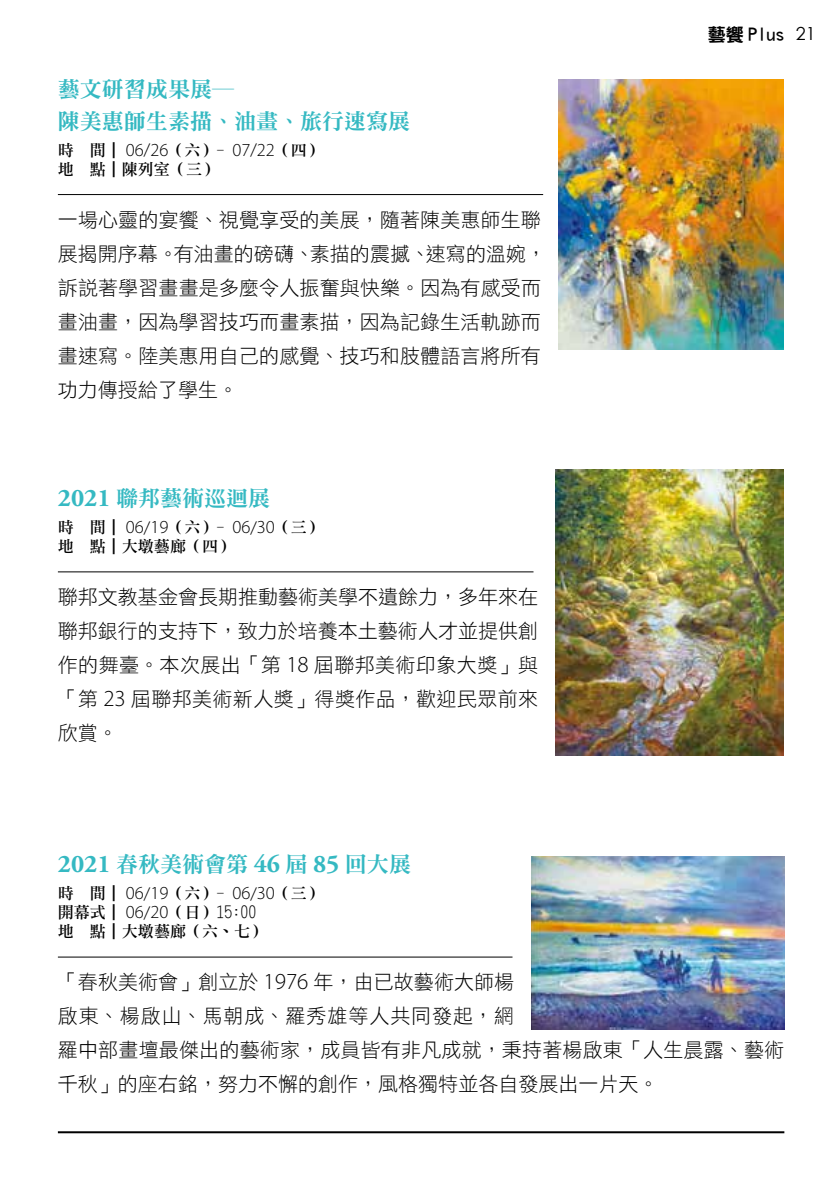
<style>
.page{position:relative;width:840px;height:1191px;background:#fff}
.page>*{position:absolute;margin:0;border:0;box-sizing:border-box;transform-origin:0 0}
.t1{font:22px/32px "DF Ming Std W9";color:#35b9c2}
.t2{font:20px/34px "DF Hei Std W3";letter-spacing:.005em;color:#000}
.t3{font:18px "DF Li Hei Bd WIN BF";color:#000}
.t4{font:16px/19.2px "DF Li Song Md WIN BF";color:#000}
.s1{font-family:"Myriad Pro";font-weight:300;font-size:18.4px}
.s2{font-family:"Adobe Garamond Pro";font-weight:700;font-size:25.2px}
.s3{font-family:"Myriad Pro";font-weight:300;font-size:23px}
.s4{font-family:"Century Gothic"}
.s5{font-family:"Lin Gothic";font-weight:300}
</style>
<div class="page">
<img style="left:558px;top:79px;width:224px;height:270px">
<hr style="left:58px;top:194px;width:485px;height:1px;background:#000">
<hr style="left:58px;top:571px;width:475px;height:1px;background:#000">
<hr style="left:58px;top:956px;width:454px;height:1px;background:#000">
<img style="left:531px;top:856px;width:252px;height:174px">
<img style="left:555px;top:470px;width:227px;height:285px">
<hr style="left:58px;top:1131px;width:725px;height:2px;background:#000">
<p class="t1" style="left:58px;top:72px;width:354px">藝文研習成果展─<br>陳美惠師生素描、油畫、旅行速寫展</p>
<p class="t4" style="left:58px;top:140px;width:266px">時　間｜ <span class="s1">06/26</span>（六）- <span class="s1">07/22</span>（四）地　點｜陳列室（三）</p>
<p class="t2" style="left:58px;top:202px;width:489px">一場心靈的宴饗、視覺享受的美展，隨著陳美惠師生聯展揭開序幕。有油畫的磅礡、素描的震撼、速寫的溫婉，訴說著學習畫畫是多麼令人振奮與快樂。因為有感受而畫油畫，因為學習技巧而畫素描，因為記錄生活軌跡而畫速寫。陸美惠用自己的感覺、技巧和肢體語言將所有功力傳授給了學生。</p>
<p class="t1" style="left:58px;top:482px;width:214px"><span class="s2">2021</span> 聯邦藝術巡迴展</p>
<p class="t4" style="left:58px;top:517px;width:266px">時　間｜ <span class="s1">06/19</span>（六）- <span class="s1">06/30</span>（三）地　點｜大墩藝廊（四）</p>
<p class="t2" style="left:58px;top:579px;width:481px;text-align:justify">聯邦文教基金會長期推動藝術美學不遺餘力，多年來在聯邦銀行的支持下，致力於培養本土藝術人才並提供創作的舞臺。本次展出「第 <span class="s3">18</span> 屆聯邦美術印象大獎」與「第 <span class="s3">23</span> 屆聯邦美術新人獎」得獎作品，歡迎民眾前來欣賞。</p>
<p class="t3" style="left:707px;top:25px;width:110px">藝饗 Plus <span class="s4">21</span></p>
<p class="t1" style="left:58px;top:847px;width:354px"><span class="s2">2021</span> 春秋美術會第 <span class="s2">46</span> 屆 <span class="s2">85</span> 回大展</p>
<p class="t4" style="left:58px;top:883px;width:266px">時　間｜ <span class="s1">06/19</span>（六）- <span class="s1">06/30</span>（三）開幕式｜ <span class="s1">06/20</span>（日）<span class="s5">15:00<br></span>地　點｜大墩藝廊（六、七）</p>
<p class="t2" style="left:58px;top:964px;width:727px">「春秋美術會」創立於 <span class="s3">1976</span> 年，由已故藝術大師楊<br>啟東、楊啟山、馬朝成、羅秀雄等人共同發起，網<br>羅中部畫壇最傑出的藝術家，成員皆有非凡成就，秉持著楊啟東「人生晨露、藝術千秋」的座右銘，努力不懈的創作，風格獨特並各自發展出一片天。</p>
</div>
